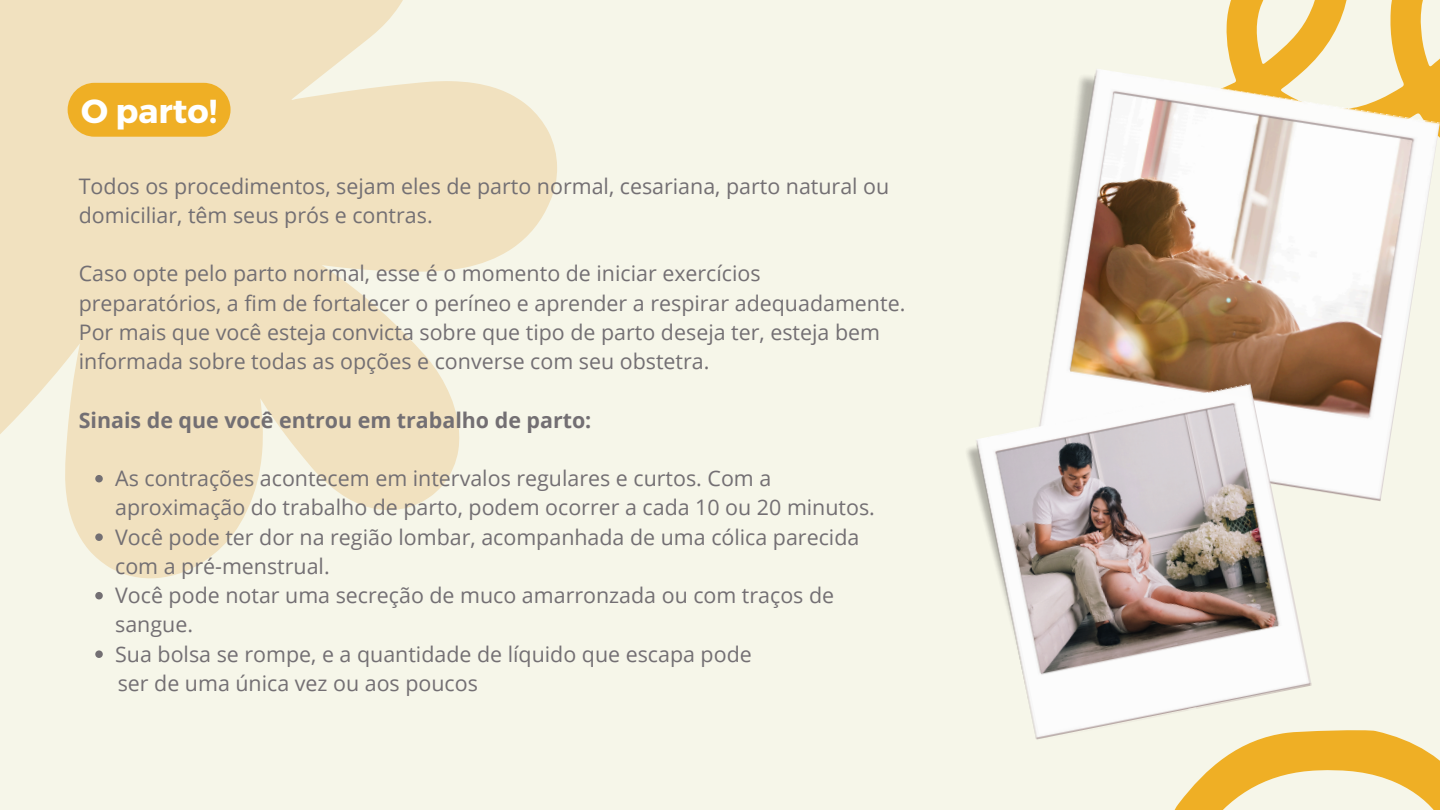
<style>
.page{position:relative;width:1440px;height:810px;background:#f6f6e9}
.page>*{position:absolute;margin:0;border:0;box-sizing:border-box;transform-origin:0 0}
.t1{font:700 33.4px "Montserrat";color:#fff}
.t2{font:21.4px/29.2px "Open Sans";color:#736f73}
.t3{font:700 21.4px "Open Sans";color:#736f73}
</style>
<div class="page">
<svg style="left:1226px;top:0;width:214px;height:66px"></svg>
<svg style="left:0;top:0;width:557px;height:579px;fill:#f1e1bf"></svg>
<img style="left:1046px;top:66px;width:394px;height:435px">
<svg style="left:1174px;top:730px;width:266px;height:80px"></svg>
<img style="left:967px;top:383px;width:345px;height:361px">
<div style="left:68px;top:83px;width:163px;height:54px;background:#efaf25;border-radius:27px"></div>
<svg style="left:95px;top:475px;width:8px;height:7px"></svg>
<svg style="left:95px;top:533px;width:8px;height:8px"></svg>
<svg style="left:95px;top:592px;width:8px;height:7px"></svg>
<svg style="left:95px;top:650px;width:8px;height:8px"></svg>
<h2 class="t1" style="left:81px;top:90px;width:138px">O parto!</h2>
<p class="t2" style="left:79px;top:171px;width:812px">Todos os procedimentos, sejam eles de parto normal, cesariana, parto natural ou domiciliar, têm seus prós e contras.</p>
<p class="t2" style="left:79px;top:259px;width:828px">Caso opte pelo parto normal, esse é o momento de iniciar exercícios preparatórios, a fim de fortalecer o períneo e aprender a respirar adequadamente.<br>Por mais que você esteja convicta sobre que tipo de parto deseja ter, esteja bem informada sobre todas as opções e converse com seu obstetra.</p>
<p class="t3" style="left:79px;top:405px;width:514px">Sinais de que você entrou em trabalho de parto:</p>
<p class="t2" style="left:115px;top:463px;width:761px">As contrações acontecem em intervalos regulares e curtos. Com a aproximação do trabalho de parto, podem ocorrer a cada 10 ou 20 minutos.</p>
<p class="t2" style="left:115px;top:522px;width:746px">Você pode ter dor na região lombar, acompanhada de uma cólica parecida com a pré-menstrual.</p>
<p class="t2" style="left:115px;top:580px;width:721px">Você pode notar uma secreção de muco amarronzada ou com traços de sangue.</p>
<p class="t2" style="left:115px;top:639px;width:638px">Sua bolsa se rompe, e a quantidade de líquido que escapa pode</p>
<p class="t2" style="left:118px;top:668px;width:362px">ser de uma única vez ou aos poucos</p>
</div>
